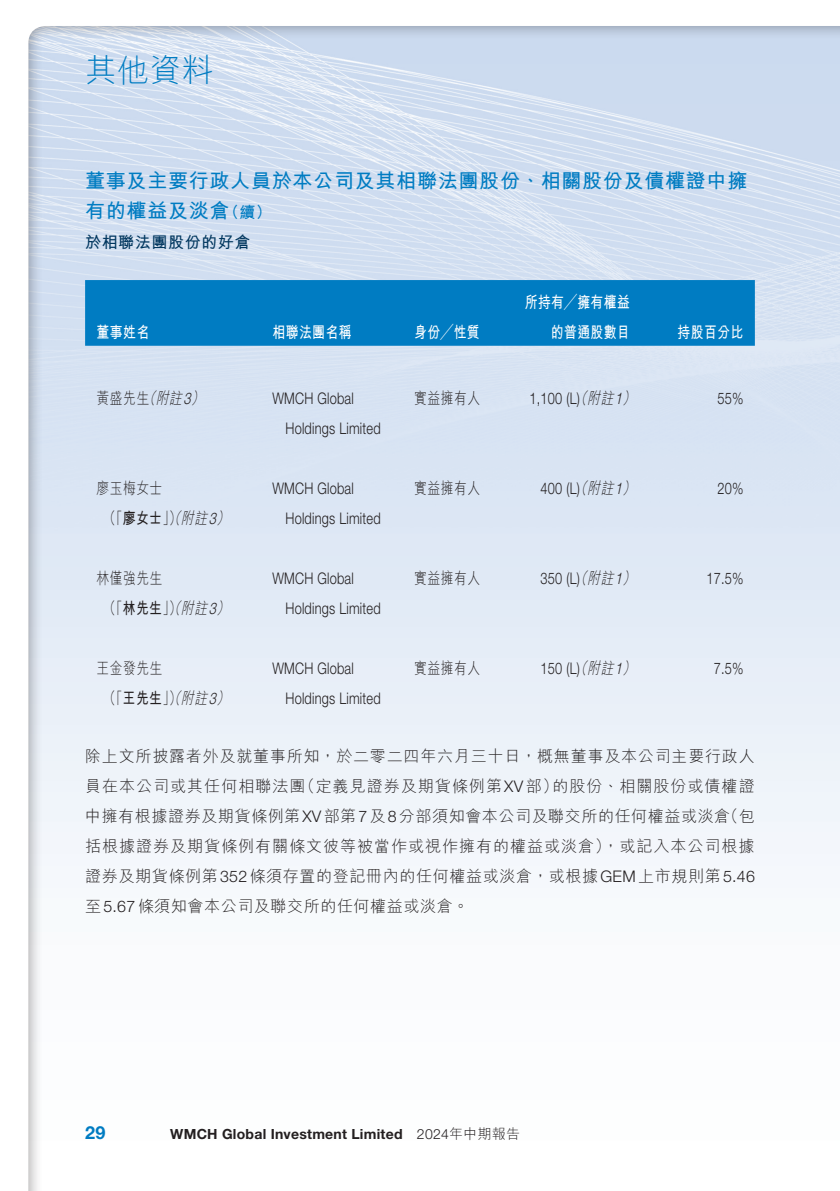
<style>
.page{position:relative;width:840px;height:1191px;background:#fff}
.page>*{position:absolute;margin:0;border:0;box-sizing:border-box;transform-origin:0 0}
.t1{font:300 32px "M Hei HK";color:#007cc2}
._01_H1{font:700 20px "M Hei HK";letter-spacing:.035em;color:#007cc2}
.t2{font:700 18px "Helvetica Neue LT Std";color:#007cc2}
._00_txt{font:300 16px/30px "M Hei HK";letter-spacing:.05em;color:#231f20;text-align:right}
._50_Table_txt{font:300 16px "Helvetica Neue LT Std";letter-spacing:.015em;color:#231f20;scale:.8 1}
._50_Table_txt-2{font:300 16px "M Hei HK";letter-spacing:.035em;color:#231f20;scale:.8 1}
._50_Table_txt-3{font:700 16px "M Hei HK";letter-spacing:.035em;color:#fff;scale:.8 1}
._50_Table_txt-4{font:italic 300 16px "M Hei HK";color:#231f20;scale:.8 1}
._02_H2{font:700 16px "M Hei HK";letter-spacing:.035em;color:#00365e}
._01_H1-2{font:700 16px "M Hei HK";color:#007cc2}
.t3{font:700 14px "Helvetica Neue LT Std";letter-spacing:.015em;color:#231f20}
.t4{font:300 14px "M Hei HK";letter-spacing:.015em;color:#231f20}
.s1{font-style:italic}
.s2{font-family:"Helvetica Neue LT Std";font-style:italic}
.s3{font-weight:700}
.s4{font-family:"Helvetica Neue LT Std"}
.s5{font-family:"M Hei HK";font-style:italic}
</style>
<div class="page">
<div style="left:11px;top:25px;width:828px;height:1166px;background:#231f20;opacity:.5"></div>
<div style="left:85px;top:280px;width:669px;height:66px;background:#007cc2"></div>
<p class="t1" style="left:85px;top:54px;width:130px">其他資料</p>
<p class="_01_H1" style="left:85px;top:166px;width:663px">董事及主要行政人員於本公司及其相聯法團股份、相關股份及債權證中擁</p>
<p class="_01_H1-2" style="left:223px;top:200px;width:50px">（續(</p>
<p class="_01_H1" style="left:85px;top:196px;width:146px">有的權益及淡倉</p>
<p class="_02_H2" style="left:85px;top:230px;width:167px">於相聯法團股份的好倉</p>
<p class="_50_Table_txt-3" style="left:96px;top:320px;width:67px">董事姓名</p>
<p class="_50_Table_txt-2" style="left:96px;top:390px;width:140px">黃盛先生<span class="s1">附註）</span><span class="s2">3</span></p>
<p class="_50_Table_txt-4" style="left:143px;top:390px;width:22px">（</p>
<p class="_50_Table_txt-2" style="left:96px;top:480px;width:84px">廖玉梅女士</p>
<p class="_50_Table_txt-2" style="left:103px;top:510px;width:103px">（「<span class="s3">廖女士</span>」<span class="s1">（</span>）</p>
<p class="_50_Table_txt-4" style="left:181px;top:510px;width:66px">附註 (<span class="s4">3</span></p>
<p class="_50_Table_txt-2" style="left:96px;top:570px;width:84px">林僅強先生</p>
<p class="_50_Table_txt-2" style="left:103px;top:600px;width:103px">（「<span class="s3">林先生</span>」<span class="s1">（</span>）</p>
<p class="_50_Table_txt-4" style="left:181px;top:600px;width:66px">附註 (<span class="s4">3</span></p>
<p class="_50_Table_txt-2" style="left:96px;top:660px;width:84px">王金發先生</p>
<p class="_50_Table_txt-2" style="left:103px;top:690px;width:103px">（「<span class="s3">王先生</span>」<span class="s1">（</span>）</p>
<p class="_50_Table_txt-4" style="left:181px;top:690px;width:66px">附註 (<span class="s4">3</span></p>
<p class="_50_Table_txt-3" style="left:524px;top:290px;width:133px">所持有╱擁有權益</p>
<p class="_50_Table_txt-3" style="left:272px;top:320px;width:100px">相聯法團名稱</p>
<p class="_50_Table_txt-3" style="left:414px;top:320px;width:83px">身份╱性質</p>
<p class="_50_Table_txt-3" style="left:550px;top:320px;width:100px">的普通股數目</p>
<p class="_50_Table_txt-3" style="left:677px;top:320px;width:84px">持股百分比</p>
<p class="_50_Table_txt" style="left:272px;top:388px;width:103px">WMCH Global</p>
<p class="_50_Table_txt-2" style="left:414px;top:390px;width:84px">實益擁有人</p>
<p class="_50_Table_txt" style="left:529px;top:388px;width:77px">1,100 <span class="s5">（</span>)L(</p>
<p class="_50_Table_txt-4" style="left:586px;top:390px;width:66px">附註 (<span class="s4">1</span></p>
<p class="_50_Table_txt" style="left:717px;top:388px;width:34px">55%</p>
<p class="_50_Table_txt" style="left:285px;top:418px;width:121px">Holdings Limited</p>
<p class="_50_Table_txt" style="left:272px;top:478px;width:103px">WMCH Global</p>
<p class="_50_Table_txt" style="left:285px;top:508px;width:121px">Holdings Limited</p>
<p class="_50_Table_txt-2" style="left:414px;top:480px;width:84px">實益擁有人</p>
<p class="_50_Table_txt" style="left:540px;top:478px;width:63px">4 0 0 <span class="s5">（</span>)L(</p>
<p class="_50_Table_txt-4" style="left:586px;top:480px;width:66px">附註 (<span class="s4">1</span></p>
<p class="_50_Table_txt" style="left:717px;top:478px;width:34px">20%</p>
<p class="_50_Table_txt" style="left:272px;top:568px;width:103px">WMCH Global</p>
<p class="_50_Table_txt" style="left:285px;top:598px;width:121px">Holdings Limited</p>
<p class="_50_Table_txt-2" style="left:414px;top:570px;width:84px">實益擁有人</p>
<p class="_50_Table_txt" style="left:540px;top:568px;width:63px">3 5 0 <span class="s5">（</span>)L(</p>
<p class="_50_Table_txt-4" style="left:586px;top:570px;width:66px">附註 (<span class="s4">1</span></p>
<p class="_50_Table_txt" style="left:706px;top:568px;width:48px">17.5%</p>
<p class="_50_Table_txt" style="left:272px;top:658px;width:103px">WMCH Global</p>
<p class="_50_Table_txt" style="left:285px;top:688px;width:121px">Holdings Limited</p>
<p class="_50_Table_txt-2" style="left:414px;top:660px;width:84px">實益擁有人</p>
<p class="_50_Table_txt" style="left:540px;top:658px;width:63px">1 5 0 <span class="s5">（</span>)L(</p>
<p class="_50_Table_txt-4" style="left:586px;top:660px;width:66px">附註 (<span class="s4">1</span></p>
<p class="_50_Table_txt" style="left:713px;top:658px;width:39px">7.5%</p>
<p class="_00_txt" style="left:85px;top:740px;width:670px">除上文所披露者外及就董事所知，於二零二四年六月三十日，概無董事及本公司主要行政人的股份、相關股份或債權證</p>
<p class="_00_txt" style="left:299px;top:770px;width:261px">（定義見證券及期貨條例第<span class="s4">XV</span>部）</p>
<p class="_00_txt" style="left:85px;top:770px;width:222px">員在本公司或其任何相聯法團</p>
<p class="_00_txt" style="left:85px;top:800px;width:671px;text-align:left">中擁有根據證券及期貨條例第<span class="s4">XV</span>部第<span class="s4">7</span>及<span class="s4">8</span>分部須知會本公司及聯交所的任何權益或淡倉<br>括根據證券及期貨條例有關條文彼等被當作或視作擁有的權益或淡倉，）或記入本公司根據證券及期貨條例第<span class="s4">352</span>條須存置的登記冊內的任何權益或淡倉，或根據<span class="s4">GEM</span>上市規則第<span class="s4">5.46</span>至<span class="s4">5.67</span>條須知會本公司及聯交所的任何權益或淡倉。</p>
<p class="_00_txt" style="left:722px;top:800px;width:34px">（包</p>
<p class="t2" style="left:85px;top:1121px;width:22px">29</p>
<p class="t3" style="left:170px;top:1125px;width:234px">WMCH Global Investment Limited</p>
<p class="t4" style="left:416px;top:1126px;width:105px"><span class="s4">2024</span>年中期報告</p>
</div>
